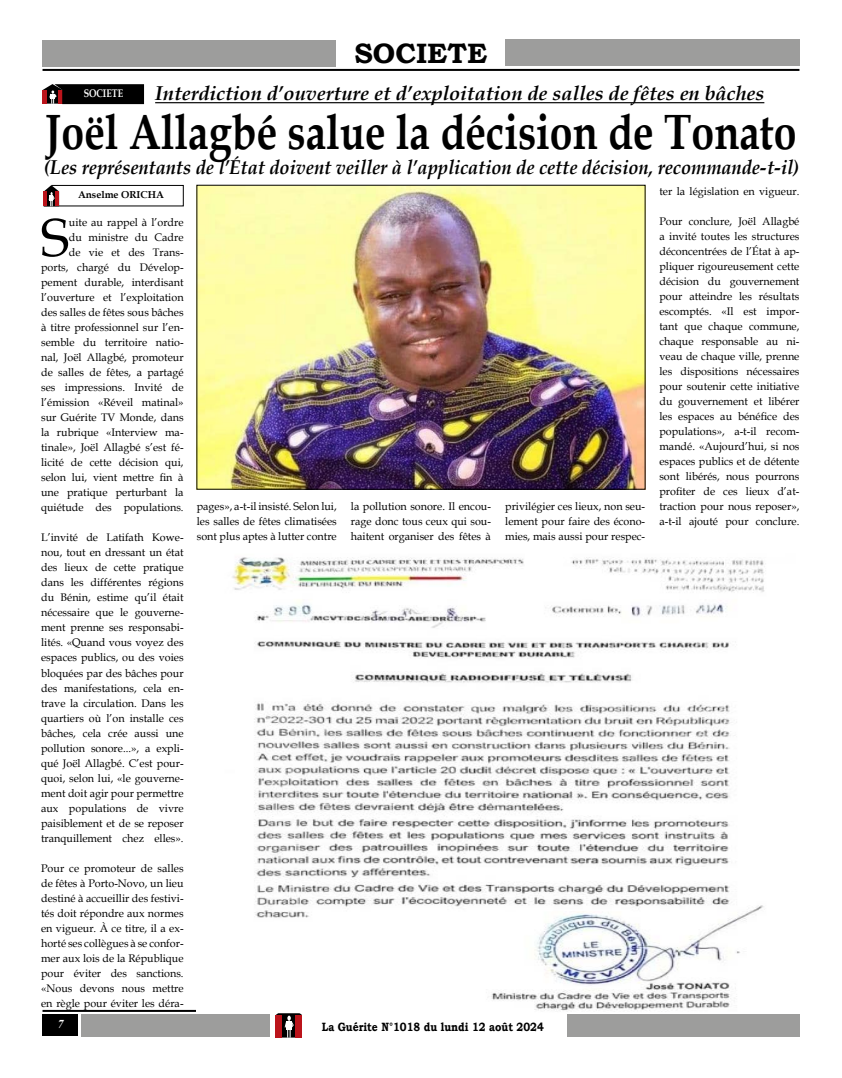
<style>
.page{position:relative;width:842px;height:1078px;background:#fff}
.page>*{position:absolute;margin:0;border:0;box-sizing:border-box;transform-origin:0 0}
.t1{font:54px "Book Antiqua";color:#000}
.t2{font:700 49.5px "Book Antiqua";color:#000;scale:.83 1}
.t3{font:700 28px "Bookman Old Style";color:#000}
.t4{font:italic 700 20px "Book Antiqua";color:#000;scale:.91 1}
.t5{font:italic 700 20px "Book Antiqua";color:#000}
.t6{font:700 12px "Bookman Old Style";color:#000;scale:.86 1}
.t7{font:italic 700 12px "Times New Roman";color:#fff}
.t8{font:11px/15px "Book Antiqua";color:#000;text-align:justify}
.t9{font:700 11px "Book Antiqua";color:#fff;scale:.81 1}
.t10{font:700 10px "Book Antiqua";color:#000}
</style>
<div class="page">
<hr style="left:43px;top:69px;width:756px;height:2px;background:#000">
<div style="left:43px;top:40px;width:293px;height:27px;background:#9d9d9c"></div>
<div style="left:505px;top:39px;width:294px;height:27px;background:#9d9d9c"></div>
<hr style="left:43px;top:1009px;width:756px;height:2px;background:#000">
<div style="left:567px;top:1013px;width:232px;height:23px;background:#9d9d9c"></div>
<div style="left:81px;top:1014px;width:189px;height:22px;background:#9d9d9c"></div>
<div style="left:43px;top:1014px;width:35px;height:21px;background:#000"></div>
<svg style="left:277px;top:1013px;width:24px;height:24px"></svg>
<div style="left:296px;top:1014px;width:6px;height:23px;background:#bb141b"></div>
<div style="left:276px;top:1014px;width:6px;height:23px;background:#bb141b"></div>
<hr style="left:155px;top:102px;width:609px;height:1px;background:#000">
<svg style="left:42px;top:84px;width:237px;height:340px"></svg>
<svg style="left:439px;top:68px;width:161px;height:117px"></svg>
<svg style="left:607px;top:68px;width:48px;height:36px"></svg>
<svg style="left:662px;top:68px;width:136px;height:36px"></svg>
<img style="left:199px;top:187px;width:444px;height:300px">
<img style="left:199px;top:557px;width:598px;height:453px">
<h3 class="t3" style="left:354px;top:34px;width:133px">SOCIETE</h3>
<p class="t9" style="left:84px;top:86px;width:50px">SOCIETE</p>
<h3 class="t5" style="left:155px;top:79px;width:611px">Interdiction d’ouverture et d’exploitation de salles de fêtes en bâches</h3>
<h2 class="t2" style="left:46px;top:98px;width:906px">Joël Allagbé salue la décision de Tonato</h2>
<h3 class="t4" style="left:44px;top:154px;width:831px">(Les représentants de l’État doivent veiller à l’application de cette décision, recommande-t-il)</h3>
<p class="t10" style="left:78px;top:188px;width:87px">Anselme ORICHA</p>
<p class="t8" style="left:41px;top:214px;width:144px;text-align:right">uite au rappel à l’ordre<br>du ministre du Cadre<br>de vie et des Trans&shy;ports, chargé du Dévelop&shy;pement durable, interdisant l’ouverture et l’exploitation des salles de fêtes sous bâches à titre professionnel sur l’en&shy;semble du territoire natio&shy;nal, Joël Allagbé, promoteur de salles de fêtes, a partagé ses impressions. Invité de l’émission «Réveil matinal» sur Guérite TV Monde, dans la rubrique «Interview ma&shy;tinale», Joël Allagbé s’est fé&shy;licité de cette décision qui, selon lui, vient mettre fin à une pratique perturbant la quiétude des populations.</p>
<p class="t8" style="left:41px;top:529px;width:144px">L’invité de Latifath Kowe&shy;nou, tout en dressant un état des lieux de cette pratique dans les différentes régions du Bénin, estime qu’il était nécessaire que le gouverne&shy;ment prenne ses responsabi&shy;lités. «Quand vous voyez des espaces publics, ou des voies bloquées par des bâches pour des manifestations, cela en&shy;trave la circulation. Dans les quartiers où l’on installe ces bâches, cela crée aussi une pollution sonore...», a expli&shy;qué Joël Allagbé. C’est pour&shy;quoi, selon lui, «le gouverne&shy;ment doit agir pour permettre aux populations de vivre paisiblement et de se reposer tranquillement chez elles».</p>
<p class="t8" style="left:41px;top:859px;width:144px">Pour ce promoteur de salles de fêtes à Porto-Novo, un lieu destiné à accueillir des festivi&shy;tés doit répondre aux normes en vigueur. À ce titre, il a ex&shy;horté ses collègues à se confor&shy;mer aux lois de la République pour éviter des sanctions. «Nous devons nous mettre en règle pour éviter les déra-</p>
<h1 class="t1" style="left:41px;top:200px;width:29px">S</h1>
<p class="t8" style="left:197px;top:498px;width:142px">pages», a-t-il insisté. Selon lui, les salles de fêtes climatisées sont plus aptes à lutter contre</p>
<p class="t8" style="left:351px;top:498px;width:142px">la pollution sonore. Il encou&shy;rage donc tous ceux qui sou&shy;haitent organiser des fêtes à</p>
<p class="t8" style="left:505px;top:498px;width:142px">privilégier ces lieux, non seu&shy;lement pour faire des écono&shy;mies, mais aussi pour respec-</p>
<p class="t7" style="left:57px;top:1015px;width:7px">7</p>
<p class="t6" style="left:322px;top:1017px;width:260px">La Guérite N°1018 du lundi 12 août 2024</p>
<p class="t8" style="left:659px;top:184px;width:142px">ter la législation en vigueur.</p>
<p class="t8" style="left:659px;top:214px;width:142px">Pour conclure, Joël Allagbé a invité toutes les structures déconcentrées de l’État à ap&shy;pliquer rigoureusement cette décision du gouvernement pour atteindre les résultats escomptés. «Il est impor&shy;tant que chaque commune, chaque responsable au ni&shy;veau de chaque ville, prenne les dispositions nécessaires pour soutenir cette initiative du gouvernement et libérer les espaces au bénéfice des populations», a-t-il recom&shy;mandé. «Aujourd’hui, si nos espaces publics et de détente sont libérés, nous pourrons profiter de ces lieux d’at&shy;traction pour nous reposer», a-t-il ajouté pour conclure.</p>
</div>
